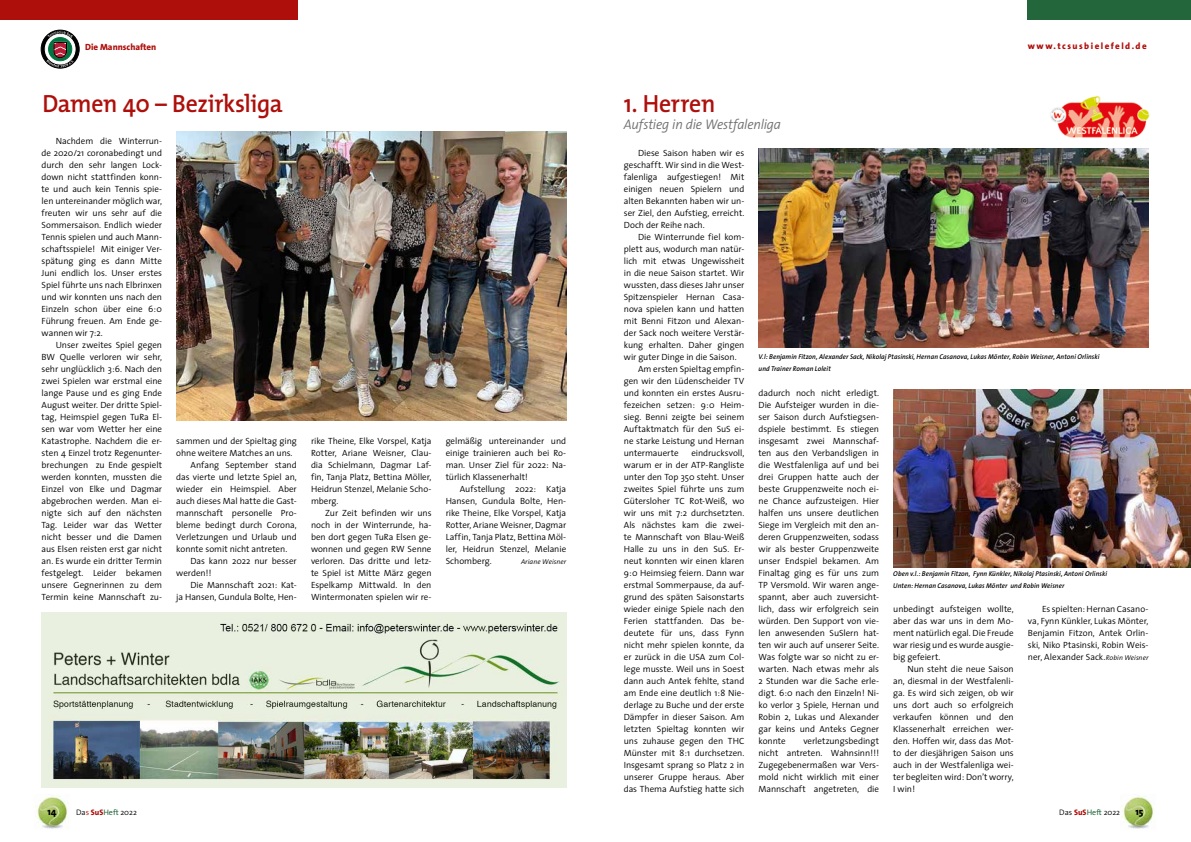
<style>
.page{position:relative;width:1191px;height:842px;background:#fff}
.page>*{position:absolute;margin:0;border:0;box-sizing:border-box;transform-origin:0 0}
.t1{font:600 25px "The Mix";letter-spacing:-.015em;color:#ae0f0a;scale:.95 1}
.t2{font:italic 300 14px "The Sans";letter-spacing:-.015em;color:#706f6f;scale:.95 1}
.t3{font:800 10px "The Sans";color:#000}
.t4{font:300 9px/12px "The Sans";letter-spacing:-.005em;color:#000;text-align:justify}
.t5{font:800 9px "The Sans";letter-spacing:.16em;color:#ae0f0a}
.t6{font:800 9px "The Sans";color:#ae0f0a}
.t7{font:300 8px "The Sans";color:#000}
.t8{font:italic 600 7px/12px "The Sans";letter-spacing:.01em;color:#000;scale:.95 1}
.t9{font:italic 300 7px "The Sans";letter-spacing:.005em;color:#000}
.s1{font-style:italic;font-size:7px}
.s2{color:#ae0f0a}
.s3{font-weight:800;color:#ae0f0a}
.s4{font-weight:400;color:#23663b}
</style>
<div class="page">
<img style="left:1120px;top:794px;width:34px;height:35px">
<img style="left:34px;top:794px;width:34px;height:35px">
<div style="left:1028px;top:0;width:163px;height:20px;background:#23663b"></div>
<svg style="left:41px;top:30px;width:38px;height:38px"></svg>
<div style="left:41px;top:30px;width:38px;height:38px;border:1px solid #000;border-radius:50%"></div>
<div style="left:45px;top:34px;width:30px;height:30px;border:1px solid #fff;border-radius:50%"></div>
<svg style="left:46px;top:31px;width:28px;height:36px"></svg>
<div style="left:0;top:0;width:298px;height:20px;background:#ae0f0a"></div>
<img style="left:42px;top:612px;width:525px;height:175px">
<img style="left:177px;top:131px;width:389px;height:290px">
<img style="left:758px;top:148px;width:390px;height:199px">
<img style="left:893px;top:389px;width:298px;height:178px">
<img style="left:1050px;top:95px;width:100px;height:43px">
<p class="t6" style="left:85px;top:39px;width:73px">Die Mannschaften</p>
<p class="t5" style="left:1028px;top:39px;width:120px">www.tcsusbielefeld.de</p>
<h1 class="t1" style="left:42px;top:82px;width:255px">Damen 40 – Bezirksliga</h1>
<p class="t4" style="left:42px;top:135px;width:122px;text-indent:14px">Nachdem die Winterrun&shy;de 2020/21 coronabedingt und durch den sehr langen Lock&shy;down nicht stattfinden konn&shy;te und auch kein Tennis spie&shy;len untereinander möglich war, freuten wir uns sehr auf die Sommersaison. Endlich wieder Tennis spielen und auch Mann&shy;schaftsspiele! Mit einiger Ver&shy;spätung ging es dann Mitte Juni endlich los. Unser erstes Spiel führte uns nach Elbrinxen und wir konnten uns nach den Einzeln schon über eine 6:0<br>Führung freuen. Am Ende ge&shy;wannen wir 7:2.</p>
<p class="t4" style="left:42px;top:339px;width:122px;text-indent:14px">Unser zweites Spiel gegen BW Quelle verloren wir sehr, sehr unglücklich 3:6. Nach den zwei Spielen war erstmal eine lange Pause und es ging Ende August weiter. Der dritte Spiel&shy;tag, Heimspiel gegen TuRa El&shy;sen war vom Wetter her eine Katastrophe. Nachdem die er&shy;sten 4 Einzel trotz Regenunter&shy;brechungen zu Ende gespielt werden konnten, mussten die Einzel von Elke und Dagmar abgebrochen werden. Man ei&shy;nigte sich auf den nächsten Tag. Leider war das Wetter nicht besser und die Damen aus Elsen reisten erst gar nicht an. Es wurde ein dritter Termin festgelegt. Leider bekamen unsere Gegnerinnen zu dem Termin keine Mannschaft zu-</p>
<p class="t4" style="left:176px;top:435px;width:122px">sammen und der Spieltag ging</p>
<p class="t4" style="left:176px;top:447px;width:118px">ohne weitere Matches an uns.</p>
<p class="t4" style="left:190px;top:459px;width:108px">Anfang September stand</p>
<p class="t4" style="left:176px;top:471px;width:122px">das vierte und letzte Spiel an,</p>
<p class="t4" style="left:176px;top:483px;width:122px">wieder ein Heimspiel. Aber</p>
<p class="t4" style="left:176px;top:495px;width:122px">auch dieses Mal hatte die Gast-</p>
<p class="t4" style="left:176px;top:507px;width:122px">mannschaft personelle Pro-</p>
<p class="t4" style="left:176px;top:519px;width:122px">bleme bedingt durch Corona,</p>
<p class="t4" style="left:176px;top:531px;width:122px">Verletzungen und Urlaub und</p>
<p class="t4" style="left:176px;top:543px;width:112px">konnte somit nicht antreten.</p>
<p class="t4" style="left:190px;top:555px;width:108px">Das kann 2022 nur besser</p>
<p class="t4" style="left:176px;top:567px;width:37px">werden!!</p>
<p class="t4" style="left:190px;top:579px;width:108px">Die Mannschaft 2021: Kat-</p>
<p class="t4" style="left:176px;top:591px;width:122px">ja Hansen, Gundula Bolte, Hen-</p>
<p class="t4" style="left:311px;top:435px;width:122px">rike Theine, Elke Vorspel, Katja Rotter, Ariane Weisner, Clau&shy;dia Schielmann, Dagmar Laf&shy;fin, Tanja Platz, Bettina Möller, Heidrun Stenzel, Melanie Scho&shy;mberg.</p>
<p class="t4" style="left:311px;top:507px;width:122px;text-indent:14px">Zur Zeit befinden wir uns noch in der Winterrunde, ha&shy;ben dort gegen TuRa Elsen ge&shy;wonnen und gegen RW Senne verloren. Das dritte und letz&shy;te Spiel ist Mitte März gegen Espelkamp Mittwald. In den Wintermonaten spielen wir re-</p>
<p class="t4" style="left:446px;top:434px;width:122px">gelmäßig untereinander und einige trainieren auch bei Ro&shy;man. Unser Ziel für 2022: Na&shy;türlich Klassenerhalt!</p>
<p class="t4" style="left:446px;top:482px;width:122px;text-indent:14px">Aufstellung 2022: Katja Hansen, Gundula Bolte, Hen&shy;rike Theine, Elke Vorspel, Katja Rotter, Ariane Weisner, Dagmar Laffin, Tanja Platz, Bettina Möl&shy;ler, Heidrun Stenzel, Melanie Schomberg.</p>
<p class="t9" style="left:521px;top:556px;width:47px">Ariane Weisner</p>
<h1 class="t1" style="left:624px;top:82px;width:98px">1. Herren</h1>
<h2 class="t2" style="left:624px;top:112px;width:167px">Aufstieg in die Westfalenliga</h2>
<p class="t4" style="left:624px;top:147px;width:122px;text-indent:14px">Diese Saison haben wir es geschafft. Wir sind in die West&shy;falenliga aufgestiegen! Mit einigen neuen Spielern und alten Bekannten haben wir un&shy;ser Ziel, den Aufstieg, erreicht.<br>Doch der Reihe nach.</p>
<p class="t4" style="left:638px;top:231px;width:108px">Die Winterrunde fiel kom-</p>
<p class="t4" style="left:624px;top:243px;width:122px">plett aus, wodurch man natür-</p>
<p class="t4" style="left:624px;top:255px;width:122px">lich mit etwas Ungewissheit</p>
<p class="t4" style="left:624px;top:267px;width:122px">in die neue Saison startet. Wir</p>
<p class="t4" style="left:624px;top:279px;width:122px">wussten, dass dieses Jahr unser</p>
<p class="t4" style="left:624px;top:291px;width:122px">Spitzenspieler Hernan Casa-</p>
<p class="t4" style="left:624px;top:303px;width:122px">nova spielen kann und hatten</p>
<p class="t4" style="left:624px;top:315px;width:122px">mit Benni Fitzon und Alexan-</p>
<p class="t4" style="left:624px;top:327px;width:122px">der Sack noch weitere Verstär-</p>
<p class="t4" style="left:624px;top:339px;width:122px">kung erhalten. Daher gingen</p>
<p class="t4" style="left:624px;top:351px;width:114px">wir guter Dinge in die Saison.</p>
<p class="t4" style="left:638px;top:363px;width:108px">Am ersten Spieltag empfin-</p>
<p class="t4" style="left:624px;top:375px;width:122px">gen wir den Lüdenscheider TV</p>
<p class="t4" style="left:624px;top:387px;width:122px">und konnten ein erstes Ausru-</p>
<p class="t4" style="left:624px;top:399px;width:122px">fezeichen setzen: 9:0 Heim-</p>
<p class="t4" style="left:624px;top:411px;width:122px">sieg. Benni zeigte bei seinem</p>
<p class="t4" style="left:624px;top:423px;width:122px">Auftaktmatch für den SuS ei-</p>
<p class="t4" style="left:624px;top:435px;width:122px">ne starke Leistung und Hernan</p>
<p class="t4" style="left:624px;top:447px;width:56px">untermauerte</p>
<p class="t4" style="left:624px;top:447px;width:122px;text-indent:67px">eindrucksvoll, warum er in der ATP-Rangliste unter den Top 350 steht. Unser zweites Spiel führte uns zum Gütersloher TC Rot-Weiß, wo wir uns mit 7:2 durchsetzten.<br>Als nächstes kam die zwei&shy;te Mannschaft von Blau-Weiß Halle zu uns in den SuS. Er&shy;neut konnten wir einen klaren 9:0 Heimsieg feiern. Dann war erstmal Sommerpause, da auf&shy;grund des späten Saisonstarts wieder einige Spiele nach den Ferien stattfanden. Das be&shy;deutete für uns, dass Fynn nicht mehr spielen konnte, da er zurück in die USA zum Col&shy;lege musste. Weil uns in Soest dann auch Antek fehlte, stand am Ende eine deutlich 1:8 Nie&shy;derlage zu Buche und der erste Dämpfer in dieser Saison. Am letzten Spieltag konnten wir uns zuhause gegen den THC Münster mit 8:1 durchsetzen.<br>Insgesamt sprang so Platz 2 in unserer Gruppe heraus. Aber das Thema Aufstieg hatte sich</p>
<p class="t8" style="left:758px;top:350px;width:360px">V.l: Benjamin Fitzon, Alexander Sack, Nikolaj Ptasinski, Hernan Casanova, Lukas Mönter, Robin Weisner, Antoni Orlinski und Trainer Roman Loleit</p>
<p class="t4" style="left:758px;top:387px;width:122px">dadurch noch nicht erledigt.<br>Die Aufsteiger wurden in die&shy;ser Saison durch Aufstiegsen&shy;dspiele bestimmt. Es stiegen insgesamt zwei Mannschaf&shy;ten aus den Verbandsligen in die Westfalenliga auf und bei drei Gruppen hatte auch der beste Gruppenzweite noch ei&shy;ne Chance aufzusteigen. Hier halfen uns unsere deutlichen Siege im Vergleich mit den an&shy;deren Gruppenzweiten, sodass wir als bester Gruppenzweite unser Endspiel bekamen. Am Finaltag ging es für uns zum TP Versmold. Wir waren ange&shy;spannt, aber auch zuversicht&shy;lich, dass wir erfolgreich sein würden. Den Support von vie&shy;len anwesenden SuSlern hat&shy;ten wir auch auf unserer Seite.<br>Was folgte war so nicht zu er&shy;warten. Nach etwas mehr als 2 Stunden war die Sache erle&shy;digt. 6:0 nach den Einzeln! Ni&shy;ko verlor 3 Spiele, Hernan und Robin 2, Lukas und Alexander gar keins und Anteks Gegner konnte</p>
<p class="t4" style="left:758px;top:734px;width:122px;text-indent:45px">verletzungsbedingt nicht antreten. Wahnsinn!!!<br>Zugegebenermaßen war Vers&shy;mold nicht wirklich mit einer Mannschaft angetreten, die</p>
<p class="t8" style="left:893px;top:567px;width:226px">Oben v.l.: Benjamin Fitzon, Fynn Künkler, Nikolaj Ptasinski, Antoni Orlinski<br>Unten: Hernan Casanova, Lukas Mönter und Robin Weisner</p>
<p class="t4" style="left:893px;top:602px;width:122px">unbedingt aufsteigen wollte, aber das war uns in dem Mo&shy;ment natürlich egal. Die Freude war riesig und es wurde ausgie&shy;big gefeiert.</p>
<p class="t4" style="left:893px;top:662px;width:122px;text-indent:14px">Nun steht die neue Saison an, diesmal in der Westfalenli&shy;ga. Es wird sich zeigen, ob wir uns dort auch so erfolgreich verkaufen können und den Klassenerhalt erreichen wer&shy;den. Hoffen wir, dass das Mot&shy;to der diesjährigen Saison uns auch in der Westfalenliga wei&shy;ter begleiten wird: Don’t worry, I win!</p>
<p class="t4" style="left:1028px;top:602px;width:122px;text-indent:14px">Es spielten: Hernan Casano&shy;va, Fynn Künkler, Lukas Mönter, Benjamin Fitzon, Antek Orlin&shy;ski, Niko Ptasinski, Robin Weis&shy;ner, Alexander Sack.<span class="s1">Robin Weisner</span></p>
<p class="t3" style="left:47px;top:803px;width:11px">14</p>
<p class="t7" style="left:76px;top:806px;width:62px">Da<span class="s2">s</span> <span class="s3">SuS</span><span class="s4">Heft</span> 2022</p>
<p class="t7" style="left:1059px;top:806px;width:62px">Das <span class="s3">SuS</span><span class="s4">Heft</span> 2022</p>
<p class="t3" style="left:1135px;top:803px;width:10px">15</p>
</div>
